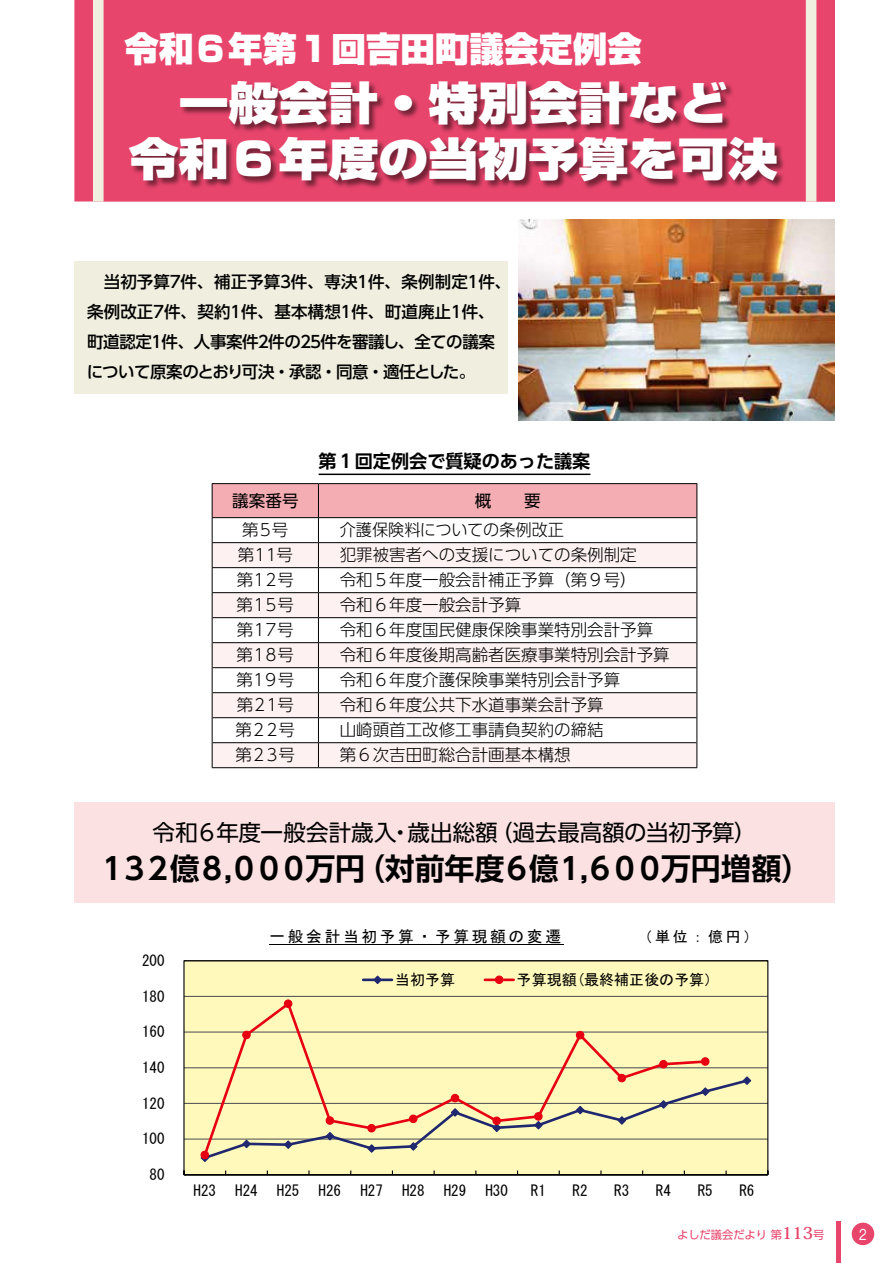
<style>
.page{position:relative;width:893px;height:1263px;background:#fff}
.page>*{position:absolute;margin:0;border:0;box-sizing:border-box;transform-origin:0 0}
.t1{font:900 45px/55.5px "Shin Go Pr 6";color:#fff;text-align:center;scale:1.11 1}
.t2{font:900 34.5px "Shin Go Pr 6";color:#fff}
.t3{font:700 30px "UD Shin Go Pro De";letter-spacing:-.05em;color:#000}
.t4{font:700 30px "UD Shin Go Pro De";letter-spacing:-.14em;color:#000}
.t5{font:22.5px "UD Shin Go Pro";letter-spacing:-.005em;color:#000}
.t6{font:700 18.15px "UD Shin Go Pro De";color:#000}
.t7{font:300 16.5px "UD Shin Go Pro";color:#000}
.t8{font:500 16.5px/30px "UD Shin Go Pro";letter-spacing:-.025em;color:#000}
.t9{font:16.5px "UD Shin Go Pro";color:#000}
.t10{font:700 16.5px "Koz Min Pro";color:#e8456c}
.t11{font:15.75px "MS Gothic";letter-spacing:.165em;color:#000}
.t12{font:15px "MS Gothic";color:#000}
.t13{font:500 15px "Gothic BBB Pr 6";color:#fff;scale:.8 1}
.t14{font:11.25px "UD Shin Go Pr 6";color:#e8456c}
</style>
<div class="page">
<div style="left:74px;top:0;width:761px;height:201px;background:#e8456c"></div>
<svg style="left:93px;top:0;width:723px;height:202px;background:#eedcd2"></svg>
<div style="left:104px;top:0;width:702px;height:201px;background:#e8456c"></div>
<div style="left:129px;top:81px;width:657px;height:109px;background:#000;opacity:.5"></div>
<hr style="left:319px;top:474px;width:271px;height:1px;background:#000">
<hr style="left:212px;top:483px;width:106px;height:1px;background:#000">
<hr style="left:318px;top:483px;width:379px;height:1px;background:#000">
<hr style="left:212px;top:767px;width:106px;height:1px;background:#000">
<hr style="left:318px;top:767px;width:379px;height:1px;background:#000">
<svg style="left:212px;top:484px;width:485px;height:283px"></svg>
<div style="left:74px;top:261px;width:434px;height:132px;background:#efeedf"></div>
<img style="left:518px;top:220px;width:317px;height:201px">
<hr style="left:270px;top:944px;width:294px;height:1px;background:#000">
<svg style="left:183px;top:960px;width:586px;height:216px;background:#ede8b0"></svg>
<div style="left:210px;top:1077px;width:540px;height:84px;background:#fffabc"></div>
<svg style="left:200px;top:1152px;width:10px;height:11px"></svg>
<svg style="left:708px;top:1086px;width:3px;height:11px"></svg>
<svg style="left:742px;top:1075px;width:10px;height:11px"></svg>
<svg style="left:202px;top:999px;width:506px;height:159px;background:#f5ebb4"></svg>
<div style="left:201px;top:1151px;width:7px;height:7px;background:#e60012;border-radius:50%"></div>
<div style="left:200px;top:1151px;width:9px;height:8px;border:1px solid #e60012;border-radius:50%"></div>
<div style="left:243px;top:1031px;width:7px;height:8px;background:#e60012;border-radius:50%"></div>
<div style="left:242px;top:1031px;width:9px;height:8px;border:1px solid #e60012;border-radius:50%"></div>
<div style="left:284px;top:1000px;width:8px;height:7px;background:#e60012;border-radius:50%"></div>
<div style="left:284px;top:999px;width:8px;height:9px;border:1px solid #e60012;border-radius:50%"></div>
<div style="left:326px;top:1117px;width:8px;height:7px;background:#e60012;border-radius:50%"></div>
<div style="left:326px;top:1116px;width:8px;height:9px;border:1px solid #e60012;border-radius:50%"></div>
<div style="left:368px;top:1124px;width:7px;height:8px;background:#e60012;border-radius:50%"></div>
<div style="left:367px;top:1124px;width:9px;height:8px;border:1px solid #e60012;border-radius:50%"></div>
<div style="left:410px;top:1115px;width:7px;height:7px;background:#e60012;border-radius:50%"></div>
<div style="left:409px;top:1114px;width:8px;height:9px;border:1px solid #e60012;border-radius:50%"></div>
<div style="left:451px;top:1094px;width:8px;height:8px;background:#e60012;border-radius:50%"></div>
<div style="left:451px;top:1094px;width:8px;height:8px;border:1px solid #e60012;border-radius:50%"></div>
<div style="left:493px;top:1117px;width:7px;height:7px;background:#e60012;border-radius:50%"></div>
<div style="left:492px;top:1116px;width:9px;height:9px;border:1px solid #e60012;border-radius:50%"></div>
<div style="left:535px;top:1113px;width:7px;height:7px;background:#e60012;border-radius:50%"></div>
<div style="left:534px;top:1112px;width:9px;height:9px;border:1px solid #e60012;border-radius:50%"></div>
<div style="left:576px;top:1031px;width:8px;height:8px;background:#e60012;border-radius:50%"></div>
<div style="left:576px;top:1031px;width:8px;height:8px;border:1px solid #e60012;border-radius:50%"></div>
<div style="left:618px;top:1074px;width:7px;height:8px;background:#e60012;border-radius:50%"></div>
<div style="left:617px;top:1074px;width:9px;height:8px;border:1px solid #e60012;border-radius:50%"></div>
<div style="left:660px;top:1060px;width:7px;height:8px;background:#e60012;border-radius:50%"></div>
<div style="left:659px;top:1060px;width:9px;height:8px;border:1px solid #e60012;border-radius:50%"></div>
<div style="left:701px;top:1058px;width:8px;height:7px;background:#e60012;border-radius:50%"></div>
<div style="left:701px;top:1057px;width:8px;height:9px;border:1px solid #e60012;border-radius:50%"></div>
<hr style="left:363px;top:978px;width:29px;height:3px;background:#1f286f">
<svg style="left:372px;top:974px;width:11px;height:11px"></svg>
<hr style="left:485px;top:978px;width:29px;height:3px;background:#e60012">
<div style="left:495px;top:976px;width:8px;height:7px;background:#e60012;border-radius:50%"></div>
<div style="left:495px;top:975px;width:8px;height:9px;border:1px solid #e60012;border-radius:50%"></div>
<div style="left:74px;top:802px;width:761px;height:100px;background:#fbe1e2"></div>
<div style="left:852px;top:1223px;width:22px;height:22px;background:#e8456c;border-radius:50%"></div>
<div style="left:836px;top:1222px;width:5px;height:41px;background:#e8456c"></div>
<h2 class="t2" style="left:125px;top:21px;width:519px">令和６年第１回吉田町議会定例会</h2>
<h1 class="t1" style="left:129px;top:75px;width:586px">一般会計・特別会計など<br>令和６年度の当初予算を可決</h1>
<p class="t8" style="left:181px;top:266px;width:101px">件、補正予算</p>
<p class="t8" style="left:368px;top:266px;width:101px">件、条例制定</p>
<p class="t8" style="left:87px;top:266px;width:84px">　当初予算</p>
<p class="t8" style="left:291px;top:266px;width:68px">件、専決</p>
<p class="t8" style="left:478px;top:266px;width:34px">件、</p>
<p class="t8" style="left:277px;top:266px;width:18px">３</p>
<p class="t8" style="left:167px;top:266px;width:18px">７</p>
<p class="t8" style="left:355px;top:266px;width:18px">１</p>
<p class="t8" style="left:465px;top:266px;width:18px">１</p>
<p class="t8" style="left:87px;top:296px;width:68px">条例改正</p>
<p class="t8" style="left:351px;top:296px;width:101px">件、町道廃止</p>
<p class="t8" style="left:164px;top:296px;width:68px">件、契約</p>
<p class="t8" style="left:241px;top:296px;width:101px">件、基本構想</p>
<p class="t8" style="left:462px;top:296px;width:34px">件、</p>
<p class="t8" style="left:150px;top:296px;width:18px">７</p>
<p class="t8" style="left:228px;top:296px;width:18px">１</p>
<p class="t8" style="left:338px;top:296px;width:18px">１</p>
<p class="t8" style="left:448px;top:296px;width:18px">１</p>
<p class="t8" style="left:87px;top:326px;width:390px">町道認定<br>について原案のとおり可決・承認・同意・適任とした。</p>
<p class="t8" style="left:320px;top:326px;width:176px">件を審議し、全ての議案</p>
<p class="t8" style="left:161px;top:326px;width:99px">件、人事案件</p>
<p class="t8" style="left:268px;top:326px;width:34px">件の</p>
<p class="t8" style="left:255px;top:326px;width:18px">２</p>
<p class="t8" style="left:297px;top:326px;width:28px">２５</p>
<p class="t8" style="left:148px;top:326px;width:18px">１</p>
<p class="t9" style="left:232px;top:487px;width:68px">議案番号</p>
<p class="t6" style="left:319px;top:447px;width:273px">第１回定例会で質疑のあった議案</p>
<p class="t9" style="left:475px;top:487px;width:67px">概　　要</p>
<p class="t7" style="left:242px;top:517px;width:48px">第５号</p>
<p class="t7" style="left:340px;top:517px;width:226px">介護保険料についての条例改正</p>
<p class="t7" style="left:238px;top:542px;width:43px">第１１</p>
<p class="t7" style="left:276px;top:542px;width:18px">号</p>
<p class="t7" style="left:340px;top:542px;width:298px">犯罪被害者への支援についての条例制定</p>
<p class="t7" style="left:237px;top:567px;width:59px">第１２号</p>
<p class="t7" style="left:340px;top:567px;width:298px">令和５年度一般会計補正予算（第９号(</p>
<p class="t7" style="left:237px;top:592px;width:59px">第１５号</p>
<p class="t7" style="left:340px;top:592px;width:183px">令和６年度一般会計予算</p>
<p class="t7" style="left:237px;top:617px;width:58px">第１７号</p>
<p class="t7" style="left:340px;top:617px;width:315px">令和６年度国民健康保険事業特別会計予算</p>
<p class="t7" style="left:237px;top:642px;width:59px">第１８号</p>
<p class="t7" style="left:340px;top:642px;width:331px">令和６年度後期高齢者医療事業特別会計予算</p>
<p class="t7" style="left:236px;top:667px;width:59px">第１９号</p>
<p class="t7" style="left:340px;top:667px;width:282px">令和６年度介護保険事業特別会計予算</p>
<p class="t7" style="left:237px;top:692px;width:45px">第２１</p>
<p class="t7" style="left:277px;top:692px;width:18px">号</p>
<p class="t7" style="left:340px;top:692px;width:265px">令和６年度公共下水道事業会計予算</p>
<p class="t7" style="left:236px;top:717px;width:61px">第２２号</p>
<p class="t7" style="left:340px;top:717px;width:265px">山崎頭首工改修工事請負契約の締結</p>
<p class="t7" style="left:236px;top:742px;width:61px">第２３号</p>
<p class="t7" style="left:340px;top:742px;width:232px">第６次吉田町総合計画基本構想</p>
<h3 class="t5" style="left:152px;top:814px;width:246px">令和６年度一般会計歳入</h3>
<h3 class="t3" style="left:355px;top:844px;width:458px">（対前年度６億１,６００万円増額(</h3>
<h3 class="t5" style="left:490px;top:814px;width:268px">（過去最高額の当初予算(</h3>
<h3 class="t5" style="left:408px;top:814px;width:92px">歳出総額</h3>
<h3 class="t5" style="left:389px;top:814px;width:24px">・</h3>
<h3 class="t4" style="left:98px;top:844px;width:269px">１３２億８,０００万円</h3>
<p class="t12" style="left:142px;top:953px;width:24px">200</p>
<p class="t12" style="left:142px;top:989px;width:24px">180</p>
<p class="t12" style="left:142px;top:1024px;width:24px">160</p>
<p class="t12" style="left:142px;top:1060px;width:24px">140</p>
<p class="t12" style="left:142px;top:1096px;width:24px">120</p>
<p class="t12" style="left:142px;top:1131px;width:24px">100</p>
<p class="t12" style="left:150px;top:1167px;width:16px">80</p>
<p class="t11" style="left:270px;top:928px;width:293px">一般会計当初予算・予算現額の変遷</p>
<p class="t12" style="left:637px;top:929px;width:122px">（単位：億円(</p>
<p class="t12" style="left:395px;top:972px;width:62px">当初予算</p>
<p class="t12" style="left:517px;top:972px;width:204px">予算現額(最終補正後の予算(</p>
<p class="t12" style="left:194px;top:1183px;width:24px">H23</p>
<p class="t12" style="left:235px;top:1183px;width:24px">H24</p>
<p class="t12" style="left:277px;top:1183px;width:24px">H25</p>
<p class="t12" style="left:319px;top:1183px;width:24px">H26</p>
<p class="t12" style="left:360px;top:1183px;width:24px">H27</p>
<p class="t12" style="left:402px;top:1183px;width:24px">H28</p>
<p class="t12" style="left:444px;top:1183px;width:24px">H29</p>
<p class="t12" style="left:485px;top:1183px;width:24px">H30</p>
<p class="t12" style="left:531px;top:1183px;width:16px">1R</p>
<p class="t12" style="left:573px;top:1183px;width:16px">2R</p>
<p class="t12" style="left:614px;top:1183px;width:16px">3R</p>
<p class="t12" style="left:656px;top:1183px;width:16px">4R</p>
<p class="t12" style="left:698px;top:1183px;width:16px">5R</p>
<p class="t12" style="left:739px;top:1183px;width:16px">6R</p>
<p class="t10" style="left:782px;top:1220px;width:33px">113</p>
<p class="t14" style="left:677px;top:1225px;width:106px">よしだ議会だより第</p>
<p class="t14" style="left:813px;top:1225px;width:13px">号</p>
<p class="t13" style="left:859px;top:1222px;width:11px">2</p>
</div>
